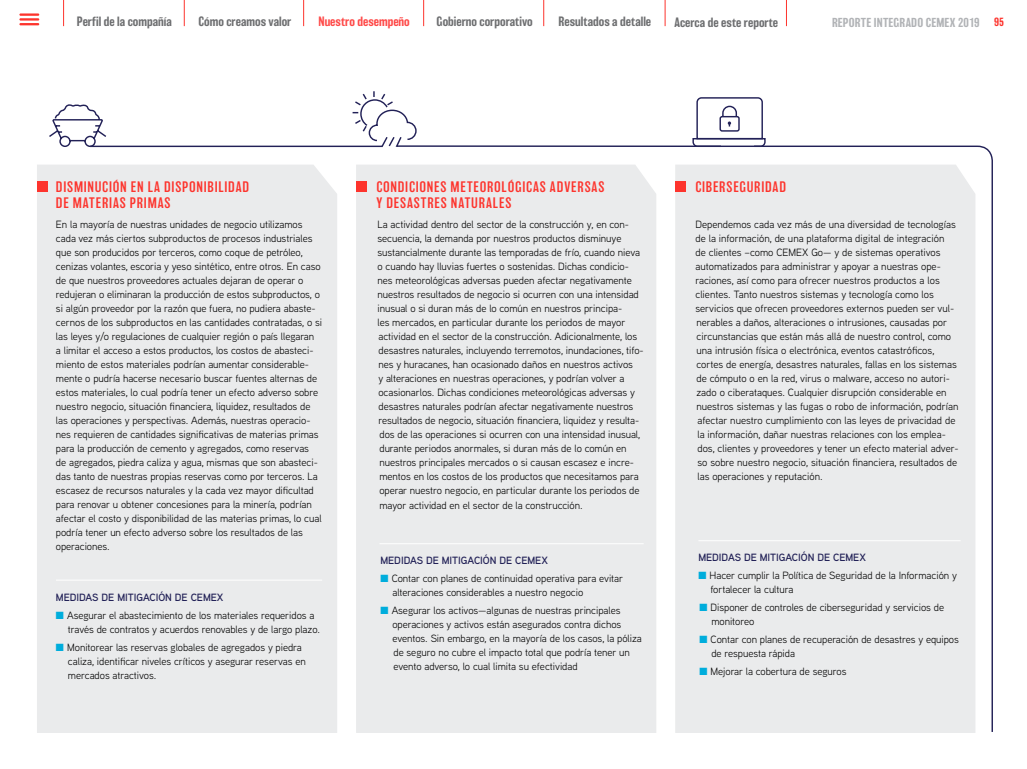
<style>
.page{position:relative;width:1027px;height:769px;background:#fff}
.page>*{position:absolute;margin:0;border:0;box-sizing:border-box;transform-origin:0 0}
.T1{font:300 14px/16px "Balboa";letter-spacing:.055em;color:#fd342d}
.t1{font:500 12.5px "Balboa";color:#6d6e70}
.t2{font:500 12.5px "Balboa";color:#fe4948}
.t3{font:500 12px "Balboa";letter-spacing:.015em;color:#b1b3b6}
.texto_gral{font:10.5px/14px "Aaux Next";letter-spacing:-.005em;color:#000}
.texto_gral-2{font:600 10.5px "Aaux Next";letter-spacing:-.005em;color:#222157}
.s1{font-size:11px;color:#fd342d}
.s2{color:#00addc}
</style>
<div class="page">
<hr style="left:19px;top:13px;width:20px;height:3px;background:#fd342d">
<hr style="left:19px;top:18px;width:20px;height:3px;background:#fd342d">
<hr style="left:19px;top:23px;width:20px;height:2px;background:#fd342d">
<svg style="left:184px;top:0;width:1px;height:26px"></svg>
<svg style="left:63px;top:0;width:1px;height:26px"></svg>
<svg style="left:303px;top:0;width:1px;height:26px"></svg>
<svg style="left:423px;top:0;width:1px;height:26px"></svg>
<svg style="left:543px;top:0;width:1px;height:26px"></svg>
<svg style="left:664px;top:0;width:1px;height:26px"></svg>
<svg style="left:108px;top:91px;width:583px;height:57px"></svg>
<svg style="left:752px;top:145px;width:241px;height:588px"></svg>
<div style="left:37px;top:165px;width:300px;height:567px;background:#eaebec"></div>
<div style="left:356px;top:165px;width:300px;height:567px;background:#eaebec"></div>
<div style="left:675px;top:164px;width:300px;height:568px;background:#eaebec"></div>
<hr style="left:56px;top:579px;width:266px;height:1px;background:#fff">
<hr style="left:379px;top:543px;width:264px;height:1px;background:#fff">
<hr style="left:698px;top:540px;width:262px;height:1px;background:#fff">
<div style="left:356px;top:181px;width:10px;height:11px;background:#fd342d"></div>
<div style="left:675px;top:181px;width:10px;height:11px;background:#fd342d"></div>
<div style="left:37px;top:181px;width:10px;height:11px;background:#fd342d"></div>
<svg style="left:691px;top:97px;width:75px;height:51px"></svg>
<svg style="left:49px;top:104px;width:59px;height:44px"></svg>
<p class="t1" style="left:77px;top:14px;width:96px">Perfil de la compañía</p>
<p class="t1" style="left:198px;top:15px;width:94px">Cómo creamos valor</p>
<p class="t2" style="left:318px;top:14px;width:93px">Nuestro desempeño</p>
<p class="t1" style="left:436px;top:14px;width:98px">Gobierno corporativo</p>
<p class="t1" style="left:558px;top:14px;width:94px">Resultados a detalle</p>
<p class="t1" style="left:674px;top:15px;width:105px">Acerca de este reporte</p>
<p class="t3" style="left:831px;top:16px;width:174px">REPORTE INTEGRADO CEMEX 2019 <span class="s1">95</span></p>
<p class="T1" style="left:56px;top:178px;width:195px">DISMINUCIÓN EN LA DISPONIBILIDAD<br>DE MATERIAS PRIMAS</p>
<p class="T1" style="left:376px;top:178px;width:229px">CONDICIONES METEOROLÓGICAS ADVERSAS</p>
<p class="T1" style="left:695px;top:178px;width:92px">CIBERSEGURIDAD</p>
<p class="T1" style="left:376px;top:194px;width:136px">Y DESASTRES NATURALES</p>
<p class="texto_gral" style="left:56px;top:216px;width:267px">En la mayoría de nuestras unidades de negocio utilizamos cada vez más ciertos subproductos de procesos industriales que son producidos por terceros, como coque de petróleo, cenizas volantes, escoria y yeso sintético, entre otros. En caso de que nuestros proveedores actuales dejaran de operar o redujeran o eliminaran la producción de estos subproductos, o si algún proveedor por la razón que fuera, no pudiera abaste&shy;cernos de los subproductos en las cantidades contratadas, o si las leyes y/o regulaciones de cualquier región o país llegaran<br>a limitar el acceso a estos productos, los costos de abasteci&shy;miento de estos materiales podrían aumentar considerable&shy;mente o pudría hacerse necesario buscar fuentes alternas de estos materiales, lo cual podría tener un efecto adverso sobre nuestro negocio, situación financiera, liquidez, resultados de las operaciones y perspectivas. Además, nuestras operacio&shy;nes requieren de cantidades significativas de materias primas para la producción de cemento y agregados, como reservas<br>de agregados, piedra caliza y agua, mismas que son abasteci&shy;das tanto de nuestras propias reservas como por terceros. La escasez de recursos naturales y la cada vez mayor dificultad para renovar u obtener concesiones para la minería, podrían afectar el costo y disponibilidad de las materias primas, lo cual podría tener un efecto adverso sobre los resultados de las operaciones.</p>
<p class="texto_gral-2" style="left:56px;top:589px;width:169px">MEDIDAS DE MITIGACIÓN DE CEMEX</p>
<p class="texto_gral" style="left:68px;top:607px;width:253px;text-indent:-12px"><span class="s2">■</span> Asegurar el abastecimiento de los materiales requeridos a través de contratos y acuerdos renovables y de largo plazo.</p>
<p class="texto_gral" style="left:68px;top:639px;width:239px;text-indent:-12px"><span class="s2">■</span> Monitorear las reservas globales de agregados y piedra caliza, identificar niveles críticos y asegurar reservas en mercados atractivos.</p>
<p class="texto_gral" style="left:377px;top:216px;width:267px">La actividad dentro del sector de la construcción y, en con&shy;secuencia, la demanda por nuestros productos disminuye sustancialmente durante las temporadas de frío, cuando nieva o cuando hay lluvias fuertes o sostenidas. Dichas condicio&shy;nes meteorológicas adversas pueden afectar negativamente nuestros resultados de negocio si ocurren con una intensidad inusual o si duran más de lo común en nuestros principa-<br>les mercados, en particular durante los periodos de mayor actividad en el sector de la construcción. Adicionalmente, los desastres naturales, incluyendo terremotos, inundaciones, tifo&shy;nes y huracanes, han ocasionado daños en nuestros activos<br>y alteraciones en nuestras operaciones, y podrían volver a ocasionarlos. Dichas condiciones meteorológicas adversas y desastres naturales podrían afectar negativamente nuestros resultados de negocio, situación financiera, liquidez y resulta&shy;dos de las operaciones si ocurren con una intensidad inusual, durante periodos anormales, si duran más de lo común en nuestros principales mercados o si causan escasez e incre&shy;mentos en los costos de los productos que necesitamos para operar nuestro negocio, en particular durante los periodos de</p>
<p class="texto_gral" style="left:379px;top:497px;width:205px">mayor actividad en el sector de la construcción.</p>
<p class="texto_gral-2" style="left:380px;top:553px;width:169px">MEDIDAS DE MITIGACIÓN DE CEMEX</p>
<p class="texto_gral" style="left:392px;top:571px;width:232px;text-indent:-12px"><span class="s2">■</span> Contar con planes de continuidad operativa para evitar alteraciones considerables a nuestro negocio</p>
<p class="texto_gral" style="left:392px;top:603px;width:251px;text-indent:-12px"><span class="s2">■</span> Asegurar los activos—algunas de nuestras principales operaciones y activos están asegurados contra dichos eventos. Sin embargo, en la mayoría de los casos, la póliza de seguro no cubre el impacto total que podría tener un evento adverso, lo cual limita su efectividad</p>
<p class="texto_gral" style="left:695px;top:216px;width:265px">Dependemos cada vez más de una diversidad de tecnologías de la información, de una plataforma digital de integración<br>de clientes –como CEMEX Go— y de sistemas operativos automatizados para administrar y apoyar a nuestras ope&shy;raciones, así como para ofrecer nuestros productos a los clientes. Tanto nuestros sistemas y tecnología como los servicios que ofrecen proveedores externos pueden ser vul&shy;nerables a daños, alteraciones o intrusiones, causadas por circunstancias que están más allá de nuestro control, como una intrusión física o electrónica, eventos catastróficos, cortes de energía, desastres naturales, fallas en los sistemas de cómputo o en la red, virus o malware, acceso no autori&shy;zado o ciberataques. Cualquier disrupción considerable en nuestros sistemas y las fugas o robo de información, podrían afectar nuestro cumplimiento con las leyes de privacidad de la información, dañar nuestras relaciones con los emplea&shy;dos, clientes y proveedores y tener un efecto material adver&shy;so sobre nuestro negocio, situación financiera, resultados de las operaciones y reputación.</p>
<p class="texto_gral-2" style="left:698px;top:550px;width:169px">MEDIDAS DE MITIGACIÓN DE CEMEX</p>
<p class="texto_gral" style="left:710px;top:568px;width:248px;text-indent:-12px"><span class="s2">■</span> Hacer cumplir la Política de Seguridad de la Información y fortalecer la cultura</p>
<p class="texto_gral" style="left:711px;top:600px;width:234px;text-indent:-12px"><span class="s2">■</span> Disponer de controles de ciberseguridad y servicios de monitoreo</p>
<p class="texto_gral" style="left:711px;top:632px;width:249px;text-indent:-12px"><span class="s2">■</span> Contar con planes de recuperación de desastres y equipos de respuesta rápida</p>
<p class="texto_gral" style="left:699px;top:664px;width:148px"><span class="s2">■</span> Mejorar la cobertura de seguros</p>
</div>
